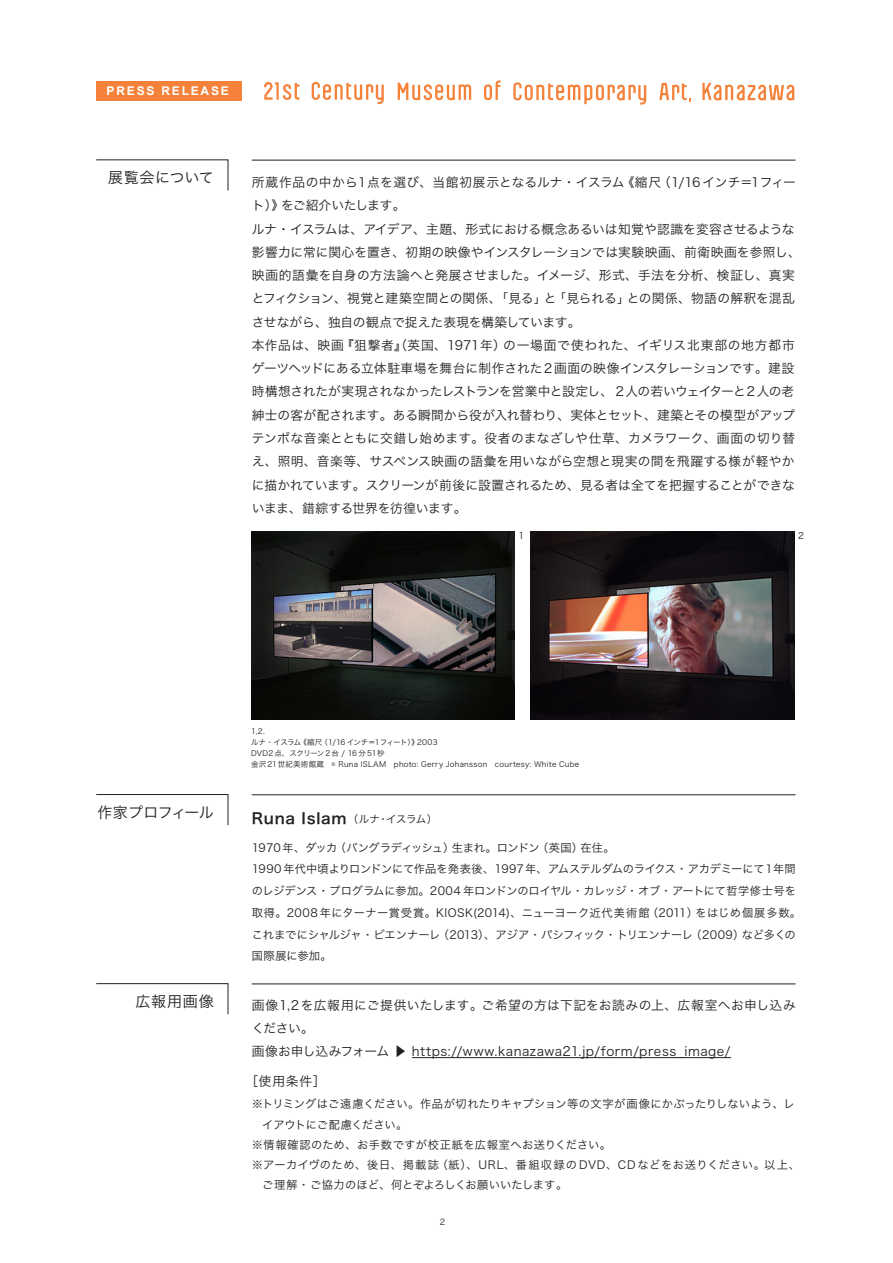
<style>
.page{position:relative;width:893px;height:1263px;background:#fff}
.page>*{position:absolute;margin:0;border:0;box-sizing:border-box;transform-origin:0 0}
.t1{font:15px "Hira Kaku Pro W6";letter-spacing:.05em;color:#231f20}
.t2{font:15px "Hira Kaku Pro W3";letter-spacing:-.035em;color:#231f20}
.t3{font:15px "Hira Kaku Pro W3";letter-spacing:.01em;color:#231f20}
.t4{font:15px "Hira Kaku Pro W3";letter-spacing:.03em;color:#231f20}
.t5{font:12.75px/23.2px "Hira Kaku Pro W3";letter-spacing:.005em;color:#231f20}
.t6{font:12.75px/23.2px "Hira Kaku Pro W3";letter-spacing:.035em;color:#231f20}
.t7{font:700 12px "Arial";letter-spacing:.15em;color:#fff}
.t8{font:11.25px/21.8px "Hira Kaku Pro W3";letter-spacing:.005em;color:#231f20}
.t9{font:11.25px "Hira Kaku Pro W3";letter-spacing:.06em;color:#231f20}
.t10{font:11.25px "Hira Kaku Pro W3";letter-spacing:.03em;color:#231f20}
.t11{font:11.25px "Hira Kaku Pro W3";letter-spacing:-.015em;color:#231f20}
.t12{font:9px "Hira Kaku Pro W3";color:#231f20}
.t13{font:8.25px "Hira Kaku Pro W3";color:#231f20}
.t14{font:7.5px/11.2px "Hira Kaku Pro W3";letter-spacing:.035em;color:#231f20}
.s1{font-family:"Hira Kaku Pro W3";font-size:10.5px}
</style>
<div class="page">
<hr style="left:252px;top:160px;width:543px;height:1px;background:#231f20">
<svg style="left:96px;top:159px;width:132px;height:32px"></svg>
<svg style="left:312px;top:82px;width:72px;height:22px"></svg>
<svg style="left:264px;top:82px;width:36px;height:18px"></svg>
<svg style="left:484px;top:80px;width:16px;height:20px"></svg>
<svg style="left:398px;top:83px;width:73px;height:17px"></svg>
<svg style="left:659px;top:83px;width:32px;height:19px"></svg>
<svg style="left:513px;top:82px;width:133px;height:23px"></svg>
<svg style="left:702px;top:83px;width:92px;height:17px"></svg>
<div style="left:96px;top:81px;width:146px;height:19px;background:#f4823b"></div>
<hr style="left:252px;top:794px;width:543px;height:1px;background:#231f20">
<svg style="left:96px;top:794px;width:132px;height:31px"></svg>
<hr style="left:412px;top:1057px;width:319px;height:1px;background:#231f20">
<hr style="left:252px;top:984px;width:543px;height:1px;background:#231f20">
<svg style="left:96px;top:983px;width:132px;height:31px"></svg>
<img style="left:251px;top:532px;width:264px;height:188px">
<img style="left:531px;top:532px;width:263px;height:188px">
<p class="t7" style="left:107px;top:83px;width:124px">PRESS RELEASE</p>
<p class="t3" style="left:108px;top:164px;width:107px">展覧会について</p>
<p class="t5" style="left:252px;top:170px;width:550px">所蔵作品の中から１点を選び、当館初展示となるルナ・イスラム《縮尺（1/16インチ＝1フィート）》をご紹介いたします。<br>ルナ・イスラムは、アイデア、主題、形式における概念あるいは知覚や認識を変容させるような影響力に常に関心を置き、初期の映像やインスタレーションでは実験映画、前衛映画を参照し、映画的語彙を自身の方法論へと発展させました。イメージ、形式、手法を分析、検証し、真実とフィクション、視覚と建築空間との関係、「見る」と「見られる」との関係、物語の解釈を混乱させながら、独自の観点で捉えた表現を構築しています。<br>本作品は、映画『狙撃者』（英国、1971年）の一場面で使われた、イギリス北東部の地方都市ゲーツヘッドにある立体駐車場を舞台に制作された２画面の映像インスタレーションです。建設時構想されたが実現されなかったレストランを営業中と設定し、２人の若いウェイターと２人の老紳士の客が配されます。ある瞬間から役が入れ替わり、実体とセット、建築とその模型がアップテンポな音楽とともに交錯し始めます。役者のまなざしや仕草、カメラワーク、画面の切り替え、照明、音楽等、サスペンス映画の語彙を用いながら空想と現実の間を飛躍する様が軽やかに描かれています。スクリーンが前後に設置されるため、見る者は全てを把握することができないまま、錯綜する世界を彷徨います。</p>
<p class="t12" style="left:518px;top:528px;width:7px">1</p>
<p class="t12" style="left:798px;top:528px;width:7px">2</p>
<p class="t14" style="left:251px;top:725px;width:330px">1,2.<br>ルナ・イスラム《縮尺（1/16 インチ＝1フィート）》2003<br>DVD2点、スクリーン2台 / 16分51秒<br>金沢21世紀美術館蔵　© Runa ISLAM　photo: Gerry Johansson　courtesy: White Cube</p>
<p class="t2" style="left:97px;top:799px;width:118px">作家プロフィール</p>
<p class="t1" style="left:252px;top:805px;width:187px">Runa Islam <span class="s1">（ルナ・イスラム）</span></p>
<p class="t4" style="left:136px;top:988px;width:80px">広報用画像</p>
<p class="t8" style="left:252px;top:836px;width:551px">1970 年、ダッカ（バングラディッシュ）生まれ。ロンドン（英国）在住。<br>1990 年代中頃よりロンドンにて作品を発表後、1997年、アムステルダムのライクス・アカデミーにて１年間のレジデンス・プログラムに参加。2004 年ロンドンのロイヤル・カレッジ・オブ・アートにて哲学修士号を取得。2008年にターナー賞受賞。KIOSK(2014)、ニューヨーク近代美術館（2011）をはじめ個展多数。これまでにシャルジャ・ビエンナーレ（2013）、アジア・パシフィック・トリエンナーレ（2009）など多くの国際展に参加。</p>
<p class="t6" style="left:252px;top:992px;width:545px">画像1,2を広報用にご提供いたします。ご希望の方は下記をお読みの上、広報室へお申し込みください。<br>画像お申し込みフォーム ▶ https://www.kanazawa21.jp/form/press_image/</p>
<p class="t5" style="left:245px;top:1069px;width:82px">［使用条件］</p>
<p class="t8" style="left:252px;top:1092px;width:544px">※トリミングはご遠慮ください。作品が切れたりキャプション等の文字が画像にかぶったりしないよう、レ</p>
<p class="t11" style="left:262px;top:1114px;width:147px">イアウトにご配慮ください。</p>
<p class="t10" style="left:252px;top:1134px;width:361px">※情報確認のため、お手数ですが校正紙を広報室へお送りください。</p>
<p class="t9" style="left:252px;top:1155px;width:550px">※アーカイヴのため、後日、掲載誌（紙）、URL、番組収録のDVD、CDなどをお送りください。以上、</p>
<p class="t8" style="left:262px;top:1173px;width:306px">ご理解・ご協力のほど、何とぞよろしくお願いいたします。</p>
<p class="t13" style="left:440px;top:1214px;width:7px">2</p>
</div>
